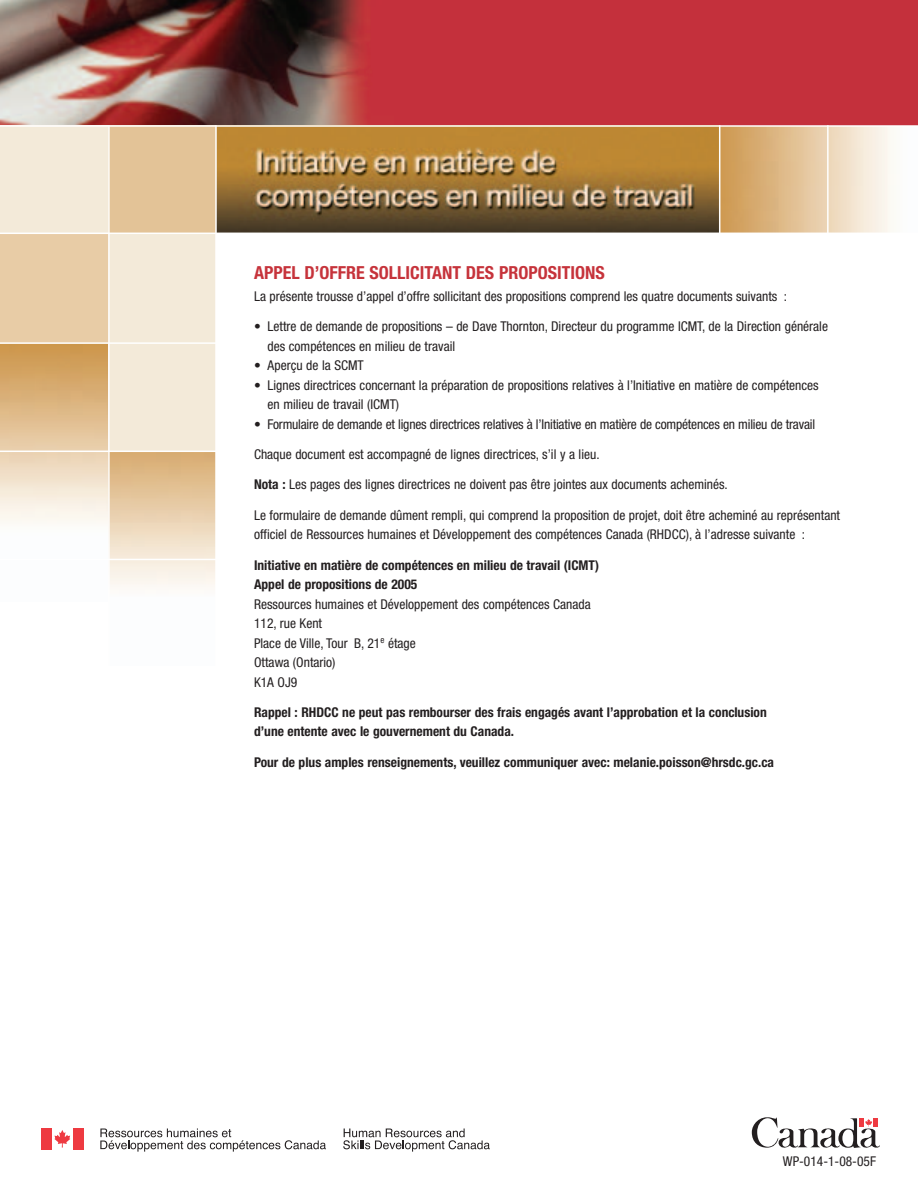
<style>
.page{position:relative;width:918px;height:1188px;background:#fff}
.page>*{position:absolute;margin:0;border:0;box-sizing:border-box;transform-origin:0 0}
.t1{font:700 condensed 18px "Helvetica Neue";color:#c6333b}
.t2{font:condensed 13.5px/19.5px "Helvetica Neue";color:#231f20}
.t3{font:700 condensed 13.5px/19.5px "Helvetica Neue";color:#231f20}
.s1{font-weight:700}
</style>
<div class="page">
<img style="left:0;top:0;width:918px;height:125px">
<img style="left:217px;top:127px;width:502px;height:106px">
<img style="left:0;top:344px;width:108px;height:179px">
<div style="left:720px;top:126px;width:198px;height:107px;background:linear-gradient(to right,#ce974e,#fff)"></div>
<svg style="left:100px;top:1128px;width:226px;height:24px"></svg>
<svg style="left:343px;top:1128px;width:147px;height:24px"></svg>
<div style="left:41px;top:1128px;width:11px;height:21px;background:#ee3a41"></div>
<div style="left:73px;top:1128px;width:10px;height:21px;background:#ee3a41"></div>
<svg style="left:54px;top:1130px;width:16px;height:18px"></svg>
<svg style="left:752px;top:1117px;width:128px;height:31px"></svg>
<div style="left:0;top:125px;width:109px;height:109px;background:#f3ead9"></div>
<div style="left:109px;top:234px;width:107px;height:217px;background:#f3ead9"></div>
<div style="left:109px;top:125px;width:107px;height:109px;background:#e3c397"></div>
<div style="left:0;top:234px;width:109px;height:109px;background:#e8cca6"></div>
<hr style="left:0;top:342px;width:216px;height:2px;background:#fff">
<hr style="left:0;top:451px;width:216px;height:1px;background:#fff">
<hr style="left:108px;top:125px;width:2px;height:578px;background:#fff">
<hr style="left:215px;top:125px;width:2px;height:588px;background:#fff">
<hr style="left:827px;top:125px;width:2px;height:108px;background:#fff">
<hr style="left:0;top:125px;width:918px;height:2px;background:#fff">
<hr style="left:0;top:233px;width:918px;height:1px;background:#fff">
<h1 class="t1" style="left:254px;top:266px;width:352px">APPEL D’OFFRE SOLLICITANT DES PROPOSITIONS</h1>
<p class="t2" style="left:254px;top:288px;width:534px">La présente trousse d’appel d’offre sollicitant des propositions comprend les quatre documents suivants :</p>
<p class="t2" style="left:268px;top:318px;width:562px;text-indent:-14px">• Lettre de demande de propositions – de Dave Thornton, Directeur du programme ICMT, de la Direction générale des compétences en milieu de travail</p>
<p class="t2" style="left:254px;top:357px;width:111px">• Aperçu de la SCMT</p>
<p class="t2" style="left:268px;top:376px;width:553px;text-indent:-14px">• Lignes directrices concernant la préparation de propositions relatives à l’Initiative en matière de compétences en milieu de travail (ICMT)</p>
<p class="t2" style="left:254px;top:415px;width:563px">• Formulaire de demande et lignes directrices relatives à l’Initiative en matière de compétences en milieu de travail</p>
<p class="t2" style="left:254px;top:446px;width:347px">Chaque document est accompagné de lignes directrices, s’il y a lieu.</p>
<p class="t2" style="left:254px;top:476px;width:475px"><span class="s1">Nota :</span> Les pages des lignes directrices ne doivent pas être jointes aux documents acheminés.</p>
<p class="t2" style="left:254px;top:506px;width:588px">Le formulaire de demande dûment rempli, qui comprend la proposition de projet, doit être acheminé au représentant officiel de Ressources humaines et Développement des compétences Canada (RHDCC), à l’adresse suivante :</p>
<p class="t3" style="left:254px;top:556px;width:347px">Initiative en matière de compétences en milieu de travail (ICMT)<br>Appel de propositions de 2005</p>
<p class="t2" style="left:254px;top:595px;width:338px">Ressources humaines et Développement des compétences Canada<br>112, rue Kent<br>Place de Ville, Tour B, 21<sup>e</sup> étage<br>Ottawa (Ontario)<br>K1A OJ9</p>
<p class="t3" style="left:254px;top:703px;width:514px">Rappel : RHDCC ne peut pas rembourser des frais engagés avant l’approbation et la conclusion d’une entente avec le gouvernement du Canada.</p>
<p class="t3" style="left:254px;top:753px;width:522px">Pour de plus amples renseignements, veuillez communiquer avec: melanie.poisson@hrsdc.gc.ca</p>
<p class="t2" style="left:783px;top:1153px;width:95px">WP-014-1-08-05F</p>
</div>
